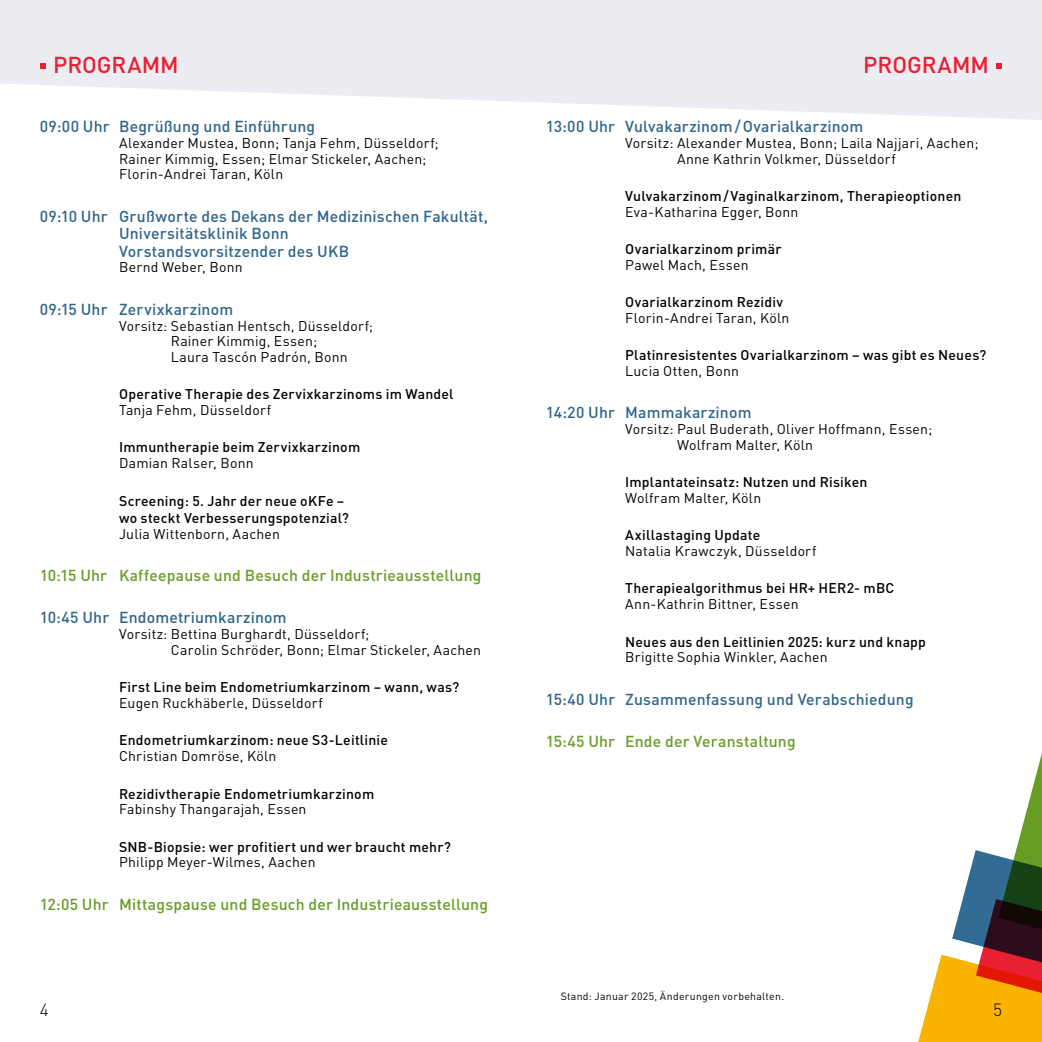
<style>
.page{position:relative;width:1042px;height:1042px;background:#fff}
.page>*{position:absolute;margin:0;border:0;box-sizing:border-box;transform-origin:0 0}
.t1{font:500 22.75px "DIN";color:#e82032}
.t2{font:300 17.5px "DIN";color:#000}
.t3{font:500 15.75px/17.5px "DIN";letter-spacing:.01em;color:#2f658a}
.t4{font:500 15.75px "DIN";letter-spacing:.01em;color:#679d25}
.t5{font:14px/15.8px "DIN";letter-spacing:.015em;color:#000}
.t6{font:500 14px/17.5px "DIN";letter-spacing:.015em;color:#000}
.t7{font:10.5px "DIN";letter-spacing:.025em;color:#000}
</style>
<div class="page">
<svg style="left:0;top:0;width:1042px;height:120px;fill:#ebedf3"></svg>
<svg style="left:918px;top:753px;width:124px;height:289px"></svg>
<svg style="left:40px;top:63px;width:6px;height:6px"></svg>
<svg style="left:996px;top:63px;width:6px;height:6px"></svg>
<h1 class="t1" style="left:53px;top:50px;width:127px">PROGRAMM</h1>
<h1 class="t1" style="left:863px;top:50px;width:127px">PROGRAMM</h1>
<p class="t3" style="left:40px;top:117px;width:277px">09:00 Uhr Begrüßung und Einführung</p>
<p class="t5" style="left:119px;top:135px;width:321px">Alexander Mustea, Bonn; Tanja Fehm, Düsseldorf;<br>Rainer Kimmig, Essen; Elmar Stickeler, Aachen;<br>Florin-Andrei Taran, Köln</p>
<p class="t3" style="left:119px;top:207px;width:370px;text-indent:-79px">09:10 Uhr Grußworte des Dekans der Medizinischen Fakultät,<br>Universitätsklinik Bonn<br>Vorstandsvorsitzender des UKB</p>
<p class="t5" style="left:119px;top:259px;width:125px">Bernd Weber, Bonn</p>
<p class="t3" style="left:40px;top:300px;width:195px">09:15 Uhr Zervixkarzinom</p>
<p class="t5" style="left:171px;top:317px;width:203px;text-indent:-52px">Vorsitz: Sebastian Hentsch, Düsseldorf;<br>Rainer Kimmig, Essen;<br>Laura Tascón Padrón, Bonn</p>
<p class="t6" style="left:119px;top:385px;width:336px">Operative Therapie des Zervixkarzinoms im Wandel</p>
<p class="t5" style="left:119px;top:402px;width:154px">Tanja Fehm, Düsseldorf</p>
<p class="t6" style="left:119px;top:438px;width:243px">Immuntherapie beim Zervixkarzinom</p>
<p class="t5" style="left:119px;top:455px;width:136px">Damian Ralser, Bonn</p>
<p class="t6" style="left:119px;top:491px;width:231px">Screening: 5. Jahr der neue oKFe – wo steckt Verbesserungspotenzial?</p>
<p class="t5" style="left:119px;top:525px;width:162px">Julia Wittenborn, Aachen</p>
<p class="t4" style="left:40px;top:565px;width:443px">10:15 Uhr Kaffeepause und Besuch der Industrieausstellung</p>
<p class="t3" style="left:40px;top:608px;width:248px">10:45 Uhr Endometriumkarzinom</p>
<p class="t5" style="left:171px;top:626px;width:312px;text-indent:-52px">Vorsitz: Bettina Burghardt, Düsseldorf;<br>Carolin Schröder, Bonn; Elmar Stickeler, Aachen</p>
<p class="t6" style="left:119px;top:678px;width:342px">First Line beim Endometriumkarzinom – wann, was?</p>
<p class="t5" style="left:119px;top:695px;width:205px">Eugen Ruckhäberle, Düsseldorf</p>
<p class="t6" style="left:119px;top:731px;width:270px">Endometriumkarzinom: neue S3-Leitlinie</p>
<p class="t5" style="left:119px;top:748px;width:159px">Christian Domröse, Köln</p>
<p class="t6" style="left:119px;top:784px;width:257px">Rezidivtherapie Endometriumkarzinom</p>
<p class="t5" style="left:119px;top:801px;width:189px">Fabinshy Thangarajah, Essen</p>
<p class="t6" style="left:119px;top:837px;width:333px">SNB-Biopsie: wer profitiert und wer braucht mehr?</p>
<p class="t5" style="left:119px;top:854px;width:198px">Philipp Meyer-Wilmes, Aachen</p>
<p class="t4" style="left:40px;top:894px;width:450px">12:05 Uhr Mittagspause und Besuch der Industrieausstellung</p>
<p class="t3" style="left:546px;top:117px;width:319px">13:00 Uhr Vulvakarzinom/Ovarialkarzinom</p>
<p class="t5" style="left:677px;top:135px;width:303px;text-indent:-52px">Vorsitz: Alexander Mustea, Bonn; Laila Najjari, Aachen;<br>Anne Kathrin Volkmer, Düsseldorf</p>
<p class="t6" style="left:625px;top:187px;width:338px">Vulvakarzinom/Vaginalkarzinom, Therapieoptionen</p>
<p class="t5" style="left:625px;top:203px;width:175px">Eva-Katharina Egger, Bonn</p>
<p class="t6" style="left:625px;top:240px;width:158px">Ovarialkarzinom primär</p>
<p class="t5" style="left:625px;top:257px;width:125px">Pawel Mach, Essen</p>
<p class="t6" style="left:625px;top:293px;width:159px">Ovarialkarzinom Rezidiv</p>
<p class="t5" style="left:625px;top:310px;width:166px">Florin-Andrei Taran, Köln</p>
<p class="t6" style="left:625px;top:346px;width:363px">Platinresistentes Ovarialkarzinom – was gibt es Neues?</p>
<p class="t5" style="left:625px;top:363px;width:115px">Lucia Otten, Bonn</p>
<p class="t3" style="left:546px;top:403px;width:207px">14:20 Uhr Mammakarzinom</p>
<p class="t5" style="left:677px;top:421px;width:257px;text-indent:-52px">Vorsitz: Paul Buderath, Oliver Hoffmann, Essen;<br>Wolfram Malter, Köln</p>
<p class="t6" style="left:625px;top:473px;width:244px">Implantateinsatz: Nutzen und Risiken</p>
<p class="t5" style="left:625px;top:490px;width:137px">Wolfram Malter, Köln</p>
<p class="t6" style="left:625px;top:526px;width:137px">Axillastaging Update</p>
<p class="t5" style="left:625px;top:543px;width:193px">Natalia Krawczyk, Düsseldorf</p>
<p class="t6" style="left:625px;top:579px;width:271px">Therapiealgorithmus bei HR+ HER2- mBC</p>
<p class="t5" style="left:625px;top:596px;width:175px">Ann-Kathrin Bittner, Essen</p>
<p class="t6" style="left:625px;top:632px;width:302px">Neues aus den Leitlinien 2025: kurz und knapp</p>
<p class="t5" style="left:625px;top:649px;width:204px">Brigitte Sophia Winkler, Aachen</p>
<p class="t3" style="left:546px;top:689px;width:369px">15:40 Uhr Zusammenfassung und Verabschiedung</p>
<p class="t4" style="left:546px;top:731px;width:251px">15:45 Uhr Ende der Veranstaltung</p>
<p class="t7" style="left:561px;top:989px;width:225px">Stand: Januar 2025, Änderungen vorbehalten.</p>
<p class="t2" style="left:40px;top:999px;width:10px">4</p>
<p class="t2" style="left:993px;top:999px;width:10px">5</p>
</div>
